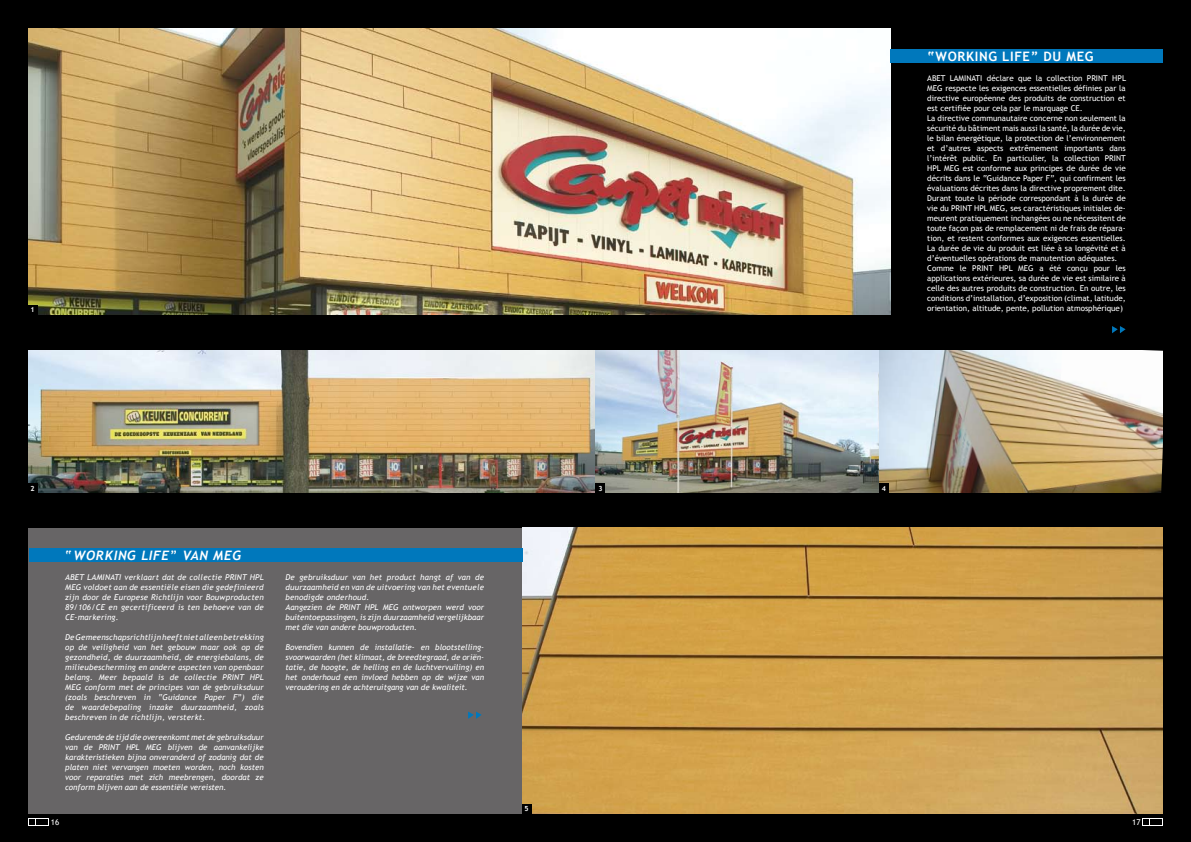
<style>
.page{position:relative;width:1191px;height:842px;background:#000}
.page>*{position:absolute;margin:0;border:0;box-sizing:border-box;transform-origin:0 0}
.t1{font:italic 700 13px "Trebuchet";letter-spacing:.05em;color:#fff}
.t2{font:700 13px "Trebuchet MS";letter-spacing:.05em;color:#fff}
.t3{font:italic 8px/10px "Trebuchet MS";color:#fff;text-align:justify}
.t4{font:8px/10px "Trebuchet MS";color:#fff}
.t5{font:700 7px "Trebuchet MS";color:#fff}
</style>
<div class="page">
<div style="left:28px;top:528px;width:495px;height:286px;background:#676566"></div>
<img style="left:28px;top:28px;width:862px;height:286px">
<img style="left:522px;top:528px;width:640px;height:286px">
<div style="left:890px;top:50px;width:272px;height:13px;background:#0078bc"></div>
<img style="left:28px;top:351px;width:1134px;height:141px">
<div style="left:29px;top:549px;width:493px;height:13px;background:#0078bc"></div>
<svg style="left:468px;top:711px;width:13px;height:8px"></svg>
<div style="left:29px;top:818px;width:20px;height:8px;background:#fff"></div>
<svg style="left:30px;top:819px;width:18px;height:6px"></svg>
<div style="left:1142px;top:818px;width:21px;height:8px;background:#fff"></div>
<svg style="left:1143px;top:819px;width:19px;height:6px"></svg>
<svg style="left:1112px;top:326px;width:13px;height:7px"></svg>
<div style="left:28px;top:305px;width:9px;height:10px;background:#000"></div>
<div style="left:28px;top:483px;width:9px;height:10px;background:#000"></div>
<div style="left:595px;top:483px;width:10px;height:10px;background:#000"></div>
<div style="left:879px;top:483px;width:9px;height:10px;background:#000"></div>
<div style="left:522px;top:804px;width:9px;height:10px;background:#000"></div>
<p class="t5" style="left:31px;top:307px;width:6px">1</p>
<h1 class="t2" style="left:927px;top:52px;width:168px">“WORKING LIFE” DU MEG</h1>
<p class="t4" style="left:927px;top:74px;width:200px">ABET LAMINATI déclare que la collection PRINT HPL MEG respecte les exigences essentielles définies par la directive européenne des produits de construction et est certifiée pour cela par le marquage CE.<br>La directive communautaire concerne non seulement la sécurité du bâtiment mais aussi la santé, la durée de vie, le bilan énergétique, la protection de l’environnement et d’autres aspects extrêmement importants dans l’intérêt public. En particulier, la collection PRINT HPL MEG est conforme aux principes de durée de vie décrits dans le “Guidance Paper F”, qui confirment les évaluations décrites dans la directive proprement dite.<br>Durant toute la période correspondant à la durée de vie du PRINT HPL MEG, ses caractéristiques initiales de&shy;meurent pratiquement inchangées ou ne nécessitent de toute façon pas de remplacement ni de frais de répara&shy;tion, et restent conformes aux exigences essentielles.<br>La durée de vie du produit est liée à sa longévité et à d’éventuelles opérations de manutention adéquates. comme le print hpl MeG a été conçu pour les applications extérieures, sa durée de vie est similaire à celle des autres produits de construction. En outre, les conditions d’installation, d’exposition (climat, latitude, orientation, altitude, pente, pollution atmosphérique)</p>
<p class="t5" style="left:31px;top:485px;width:6px">2</p>
<p class="t5" style="left:598px;top:485px;width:6px">3</p>
<p class="t5" style="left:882px;top:485px;width:6px">4</p>
<h1 class="t1" style="left:65px;top:548px;width:177px">“WORKING LIFE” VAN MEG</h1>
<p class="t3" style="left:65px;top:573px;width:200px">abEt laMinati verklaart dat de collectie Print hPl MEG voldoet aan de essentiële eisen die gedefinieerd zijn door de Europese richtlijn voor bouwproducten 89/106/cE en gecertificeerd is ten behoeve van de cE-markering.</p>
<p class="t3" style="left:65px;top:633px;width:200px">de Gemeenschapsrichtlijn heeft niet alleen betrekking op de veiligheid van het gebouw maar ook op de gezondheid, de duurzaamheid, de energiebalans, de milieubescherming en andere aspecten van openbaar belang. Meer bepaald is de collectie Print hPl MEG conform met de principes van de gebruiksduur (zoals beschreven in “Guidance Paper F”) die de waardebepaling inzake duurzaamheid, zoals beschreven in de richtlijn, versterkt.</p>
<p class="t3" style="left:65px;top:733px;width:200px">Gedurende de tijd die overeenkomt met de gebruiksduur van de Print hPl MEG blijven de aanvankelijke karakteristieken bijna onveranderd of zodanig dat de platen niet vervangen moeten worden, noch kosten voor reparaties met zich meebrengen, doordat ze conform blijven aan de essentiële vereisten.</p>
<p class="t3" style="left:285px;top:573px;width:200px;text-align:left">de gebruiksduur van het product hangt af van de duurzaamheid en van de uitvoering van het eventuele benodigde onderhoud.<br>aangezien de Print hPl MEG ontworpen werd voor buitentoepassingen, is zijn duurzaamheid vergelijkbaar met die van andere bouwproducten.</p>
<p class="t3" style="left:285px;top:643px;width:200px">bovendien kunnen de installatie- en blootstelling&shy;svoorwaarden (het klimaat, de breedtegraad, de oriën&shy;tatie, de hoogte, de helling en de luchtvervuiling) en het onderhoud een invloed hebben op de wijze van veroudering en de achteruitgang van de kwaliteit.</p>
<p class="t5" style="left:524px;top:806px;width:6px">5</p>
<p class="t4" style="left:51px;top:817px;width:10px">16</p>
<p class="t4" style="left:1132px;top:818px;width:10px">17</p>
</div>
